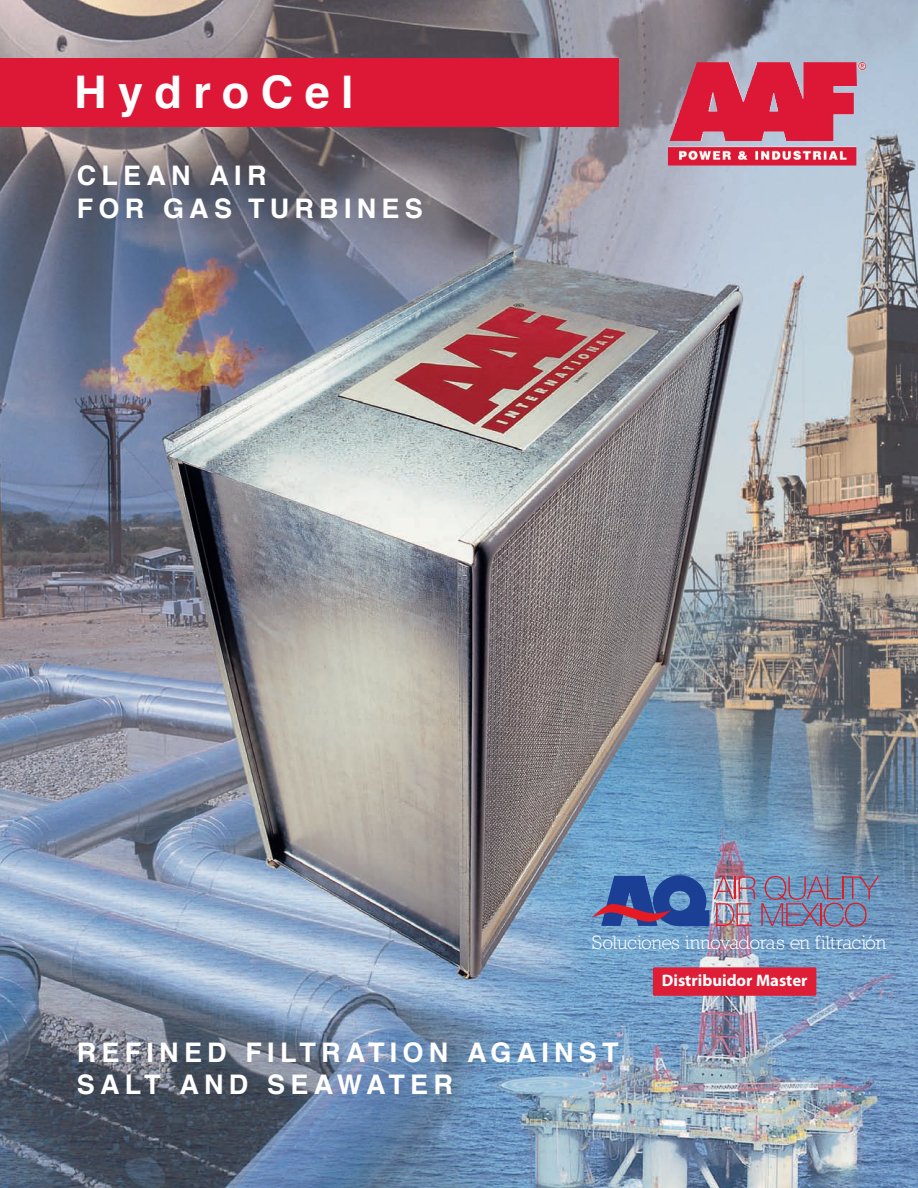
<style>
.page{position:relative;width:918px;height:1188px;background:#fff}
.page>*{position:absolute;margin:0;border:0;box-sizing:border-box;transform-origin:0 0}
.t1{font:700 45px "Helvetica";letter-spacing:.255em;color:#fff}
.t2{font:700 27px/32.4px "Helvetica";letter-spacing:.195em;color:#fff}
.t3{font:19.65px "Nilland";letter-spacing:-.03em;color:#fff}
.t4{font:700 16.65px "Myriad Pro";color:#fff}
</style>
<div class="page">
<img style="left:0;top:0;width:918px;height:1188px">
<div style="left:0;top:58px;width:619px;height:68px;background:#dd1736"></div>
<img style="left:668px;top:62px;width:199px;height:104px">
<img style="left:592px;top:875px;width:287px;height:52px">
<div style="left:653px;top:967px;width:163px;height:29px;background:#de1d37;border-radius:2px"></div>
<h1 class="t1" style="left:74px;top:56px;width:281px">HydroCel</h1>
<p class="t2" style="left:77px;top:160px;width:347px">CLEAN AIR<br>FOR GAS TURBINES</p>
<p class="t3" style="left:592px;top:931px;width:296px">Soluciones innovadoras en filtración</p>
<p class="t4" style="left:662px;top:970px;width:147px">Distribuidor Master</p>
<p class="t2" style="left:77px;top:1037px;width:543px">REFINED FILTRATION AGAINST<br>SALT AND SEAWATER</p>
</div>
